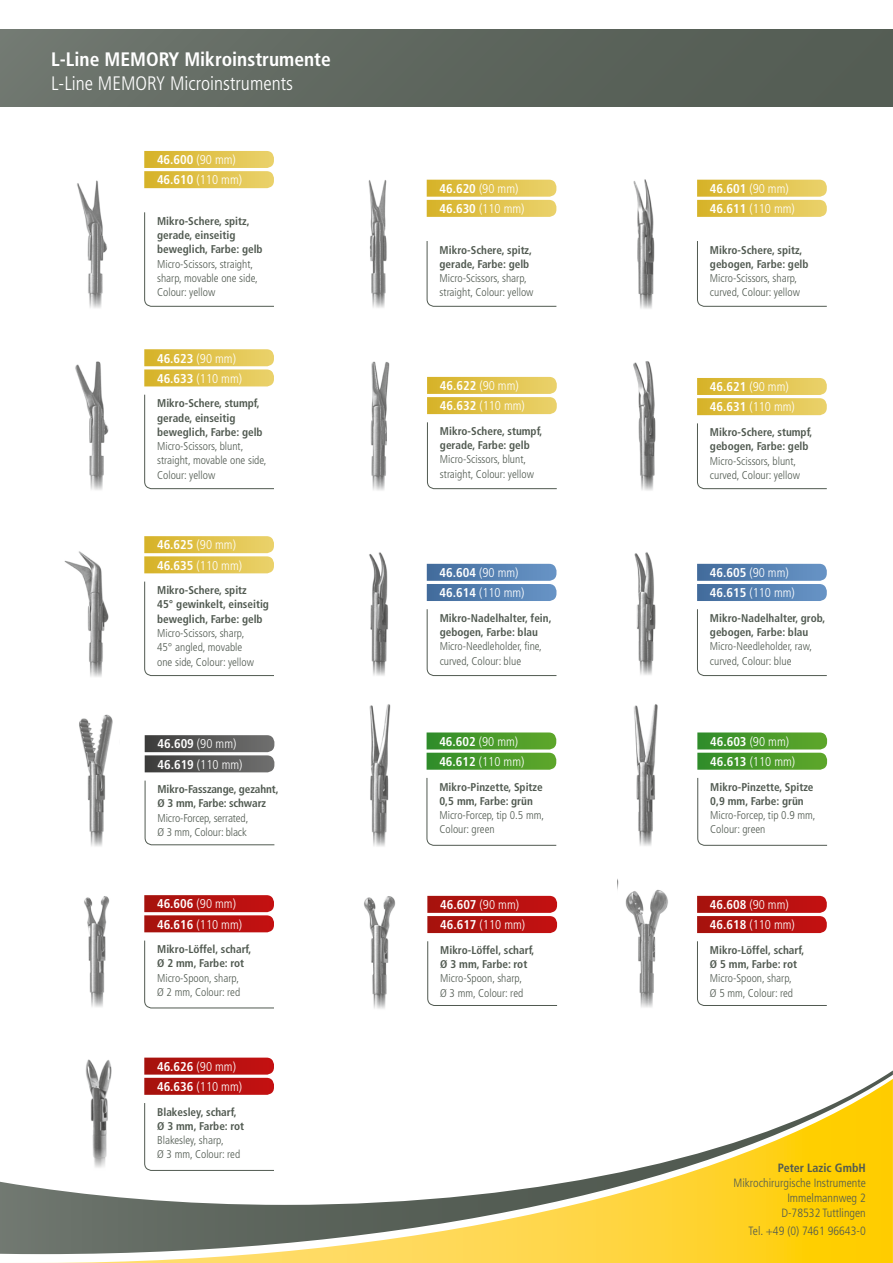
<style>
.page{position:relative;width:893px;height:1263px;background:#fff}
.page>*{position:absolute;margin:0;border:0;box-sizing:border-box;transform-origin:0 0}
.t1{font:700 condensed 19.5px "Frutiger LT Std";color:#fff}
.t2{font:300 condensed 19.5px "Frutiger LT Std";color:#fff}
.t3{font:300 condensed 12.75px/20.2px "Frutiger LT Std";color:#fff}
.t4{font:700 condensed 12.75px "Frutiger LT Std";color:#fff}
.t5{font:300 condensed 12px/15px "Frutiger LT Std";color:#515a51;text-align:right}
.t6{font:700 condensed 12px "Frutiger LT Std";color:#515a51}
.t7{font:300 condensed 11.25px/14.2px "Frutiger LT Std";color:#515a51}
.t8{font:700 condensed 11.25px/14.2px "Frutiger LT Std";color:#515a51}
.s1{font-weight:700}
.s2{font-weight:300}
</style>
<div class="page">
<img style="left:85px;top:1059px;width:27px;height:11px">
<div style="left:0;top:30px;width:893px;height:76px;background:linear-gradient(to right,#6e756e,#515a51)"></div>
<svg style="left:24px;top:1254px;width:869px;height:9px"></svg>
<svg style="left:0;top:1070px;width:893px;height:184px"></svg>
<svg style="left:426px;top:778px;width:131px;height:68px"></svg>
<svg style="left:427px;top:732px;width:129px;height:38px;background:#5ca542"></svg>
<svg style="left:697px;top:777px;width:131px;height:69px"></svg>
<svg style="left:697px;top:732px;width:130px;height:38px;background:#5da542"></svg>
<svg style="left:144px;top:940px;width:130px;height:69px"></svg>
<svg style="left:144px;top:1102px;width:131px;height:69px"></svg>
<svg style="left:144px;top:895px;width:130px;height:37px;background:#bc2927"></svg>
<svg style="left:144px;top:1057px;width:130px;height:38px;background:#bd2d2b"></svg>
<svg style="left:427px;top:941px;width:131px;height:65px"></svg>
<svg style="left:427px;top:896px;width:130px;height:37px;background:#bb2826"></svg>
<svg style="left:144px;top:780px;width:131px;height:65px"></svg>
<svg style="left:145px;top:735px;width:129px;height:37px;background:#676766"></svg>
<svg style="left:697px;top:941px;width:130px;height:65px"></svg>
<svg style="left:697px;top:896px;width:130px;height:37px;background:#bb2826"></svg>
<svg style="left:144px;top:581px;width:130px;height:95px"></svg>
<svg style="left:144px;top:536px;width:130px;height:37px;background:#e3c85c"></svg>
<svg style="left:426px;top:609px;width:131px;height:67px"></svg>
<svg style="left:427px;top:564px;width:129px;height:37px;background:#648cb8"></svg>
<svg style="left:697px;top:609px;width:130px;height:67px"></svg>
<svg style="left:697px;top:564px;width:130px;height:37px;background:#658cb8"></svg>
<svg style="left:426px;top:241px;width:131px;height:66px"></svg>
<svg style="left:427px;top:180px;width:129px;height:37px;background:#e3c75b"></svg>
<img style="left:77px;top:180px;width:30px;height:128px">
<img style="left:75px;top:361px;width:34px;height:129px">
<img style="left:64px;top:551px;width:45px;height:126px">
<img style="left:79px;top:714px;width:34px;height:132px">
<img style="left:84px;top:896px;width:26px;height:111px">
<img style="left:368px;top:180px;width:19px;height:128px">
<img style="left:370px;top:361px;width:20px;height:130px">
<img style="left:369px;top:552px;width:19px;height:124px">
<img style="left:369px;top:704px;width:22px;height:143px">
<img style="left:364px;top:896px;width:32px;height:113px">
<img style="left:633px;top:361px;width:23px;height:130px">
<img style="left:634px;top:552px;width:22px;height:123px">
<img style="left:634px;top:704px;width:24px;height:142px">
<img style="left:618px;top:881px;width:50px;height:127px">
<img style="left:633px;top:179px;width:22px;height:130px">
<svg style="left:144px;top:212px;width:130px;height:95px"></svg>
<svg style="left:144px;top:151px;width:130px;height:37px;background:#e3c75b"></svg>
<svg style="left:697px;top:241px;width:130px;height:66px"></svg>
<svg style="left:697px;top:180px;width:130px;height:37px;background:#e3c85b"></svg>
<svg style="left:427px;top:422px;width:130px;height:67px"></svg>
<svg style="left:427px;top:377px;width:130px;height:37px;background:#e3c75b"></svg>
<svg style="left:144px;top:394px;width:130px;height:95px"></svg>
<svg style="left:144px;top:349px;width:130px;height:37px;background:#e3c85c"></svg>
<svg style="left:697px;top:423px;width:130px;height:66px"></svg>
<svg style="left:697px;top:378px;width:130px;height:37px;background:#e3c75b"></svg>
<h1 class="t1" style="left:51px;top:47px;width:107px">L-Line MEMORY</h1>
<h1 class="t1" style="left:184px;top:47px;width:148px">Mikroinstrumente</h1>
<h1 class="t2" style="left:51px;top:72px;width:95px">L-Line MEMORY</h1>
<h1 class="t2" style="left:170px;top:72px;width:124px">Microinstruments</h1>
<p class="t3" style="left:157px;top:150px;width:87px"><span class="s1">46.600</span> (90 mm)<br><span class="s1">46.610</span> (110 mm)</p>
<p class="t8" style="left:157px;top:214px;width:107px">Mikro-Schere, spitz, gerade, einseitig beweglich, Farbe: gelb</p>
<p class="t7" style="left:157px;top:257px;width:102px">Micro-Scissors, straight, sharp, movable one side,<br>Colour: yellow</p>
<p class="t3" style="left:157px;top:348px;width:87px"><span class="s1">46.623</span> (90 mm)<br><span class="s1">46.633</span> (110 mm)</p>
<p class="t3" style="left:439px;top:179px;width:87px"><span class="s1">46.620</span> (90 mm)<br><span class="s1">46.630</span> (110 mm)</p>
<p class="t8" style="left:440px;top:243px;width:94px">Mikro-Schere, spitz, gerade, Farbe: gelb</p>
<p class="t7" style="left:440px;top:271px;width:95px">Micro-Scissors, sharp, straight, Colour: yellow</p>
<p class="t4" style="left:440px;top:378px;width:80px">46.622 <span class="s2">(90 mm)</span></p>
<p class="t8" style="left:157px;top:396px;width:104px">Mikro-Schere, stumpf,</p>
<p class="t3" style="left:440px;top:396px;width:87px"><span class="s1">46.632</span> (110 mm)</p>
<p class="t8" style="left:157px;top:411px;width:107px">gerade, einseitig beweglich, Farbe: gelb</p>
<p class="t7" style="left:157px;top:439px;width:111px">Micro-Scissors, blunt, straight, movable one side,<br>Colour: yellow</p>
<p class="t8" style="left:440px;top:424px;width:104px">Mikro-Schere, stumpf, gerade, Farbe: gelb</p>
<p class="t7" style="left:440px;top:453px;width:95px">Micro-Scissors, blunt, straight, Colour: yellow</p>
<p class="t3" style="left:157px;top:535px;width:87px"><span class="s1">46.625</span> (90 mm)<br><span class="s1">46.635</span> (110 mm)</p>
<p class="t8" style="left:157px;top:583px;width:113px">Mikro-Schere, spitz<br>45° gewinkelt, einseitig beweglich, Farbe: gelb</p>
<p class="t7" style="left:157px;top:626px;width:98px">Micro-Scissors, sharp,<br>45° angled, movable one side, Colour: yellow</p>
<p class="t3" style="left:157px;top:734px;width:87px"><span class="s1">46.609</span> (90 mm)<br><span class="s1">46.619</span> (110 mm)</p>
<p class="t8" style="left:158px;top:782px;width:122px">Mikro-Fasszange, gezahnt,<br>Ø 3 mm, Farbe: schwarz</p>
<p class="t7" style="left:158px;top:811px;width:92px">Micro-Forcep, serrated,<br>Ø 3 mm, Colour: black</p>
<p class="t3" style="left:157px;top:894px;width:87px"><span class="s1">46.606</span> (90 mm)<br><span class="s1">46.616</span> (110 mm)</p>
<p class="t8" style="left:157px;top:942px;width:96px">Mikro-Löffel, scharf,<br>Ø 2 mm, Farbe: rot</p>
<p class="t7" style="left:157px;top:971px;width:85px">Micro-Spoon, sharp,<br>Ø 2 mm, Colour: red</p>
<p class="t3" style="left:157px;top:1056px;width:87px"><span class="s1">46.626</span> (90 mm)<br><span class="s1">46.636</span> (110 mm)</p>
<p class="t8" style="left:157px;top:1105px;width:89px">Blakesley, scharf,<br>Ø 3 mm, Farbe: rot</p>
<p class="t7" style="left:157px;top:1133px;width:85px">Blakesley, sharp,<br>Ø 3 mm, Colour: red</p>
<p class="t3" style="left:440px;top:563px;width:87px"><span class="s1">46.604</span> (90 mm)<br><span class="s1">46.614</span> (110 mm)</p>
<p class="t8" style="left:440px;top:611px;width:113px">Mikro-Nadelhalter, fein, gebogen, Farbe: blau</p>
<p class="t7" style="left:440px;top:639px;width:104px">Micro-Needleholder, fine, curved, Colour: blue</p>
<p class="t3" style="left:439px;top:731px;width:87px"><span class="s1">46.602</span> (90 mm)<br><span class="s1">46.612</span> (110 mm)</p>
<p class="t8" style="left:439px;top:779px;width:105px">Mikro-Pinzette, Spitze<br>0,5 mm, Farbe: grün</p>
<p class="t7" style="left:439px;top:808px;width:106px">Micro-Forcep, tip 0.5 mm,<br>Colour: green</p>
<p class="t3" style="left:440px;top:895px;width:87px"><span class="s1">46.607</span> (90 mm)<br><span class="s1">46.617</span> (110 mm)</p>
<p class="t8" style="left:440px;top:943px;width:96px">Mikro-Löffel, scharf,<br>Ø 3 mm, Farbe: rot</p>
<p class="t7" style="left:440px;top:971px;width:85px">Micro-Spoon, sharp,<br>Ø 3 mm, Colour: red</p>
<p class="t3" style="left:710px;top:179px;width:87px"><span class="s1">46.601</span> (90 mm)<br><span class="s1">46.611</span> (110 mm)</p>
<p class="t8" style="left:710px;top:243px;width:100px">Mikro-Schere, spitz, gebogen, Farbe: gelb</p>
<p class="t7" style="left:710px;top:271px;width:92px">Micro-Scissors, sharp, curved, Colour: yellow</p>
<p class="t3" style="left:710px;top:377px;width:87px"><span class="s1">46.621</span> (90 mm)<br><span class="s1">46.631</span> (110 mm)</p>
<p class="t8" style="left:710px;top:425px;width:104px">Mikro-Schere, stumpf, gebogen, Farbe: gelb</p>
<p class="t7" style="left:710px;top:454px;width:92px">Micro-Scissors, blunt, curved, Colour: yellow</p>
<p class="t3" style="left:710px;top:563px;width:87px"><span class="s1">46.605</span> (90 mm)<br><span class="s1">46.615</span> (110 mm)</p>
<p class="t8" style="left:710px;top:611px;width:117px">Mikro-Nadelhalter, grob, gebogen, Farbe: blau</p>
<p class="t7" style="left:710px;top:639px;width:104px">Micro-Needleholder, raw, curved, Colour: blue</p>
<p class="t3" style="left:710px;top:731px;width:87px"><span class="s1">46.603</span> (90 mm)<br><span class="s1">46.613</span> (110 mm)</p>
<p class="t8" style="left:710px;top:779px;width:105px">Mikro-Pinzette, Spitze<br>0,9 mm, Farbe: grün</p>
<p class="t7" style="left:710px;top:808px;width:107px">Micro-Forcep, tip 0.9 mm,<br>Colour: green</p>
<p class="t3" style="left:710px;top:895px;width:87px"><span class="s1">46.608</span> (90 mm)<br><span class="s1">46.618</span> (110 mm)</p>
<p class="t8" style="left:710px;top:943px;width:96px">Mikro-Löffel, scharf,<br>Ø 5 mm, Farbe: rot</p>
<p class="t7" style="left:710px;top:971px;width:85px">Micro-Spoon, sharp,<br>Ø 5 mm, Colour: red</p>
<p class="t6" style="left:778px;top:1161px;width:88px">Peter Lazic GmbH</p>
<p class="t5" style="left:733px;top:1175px;width:134px">Mikrochirurgische I nstrumente<br>I mmelmannweg 2<br>D-78532 Tuttlingen</p>
<p class="t5" style="left:748px;top:1223px;width:119px">Tel. +49 (0) 7461 96643-0</p>
</div>
